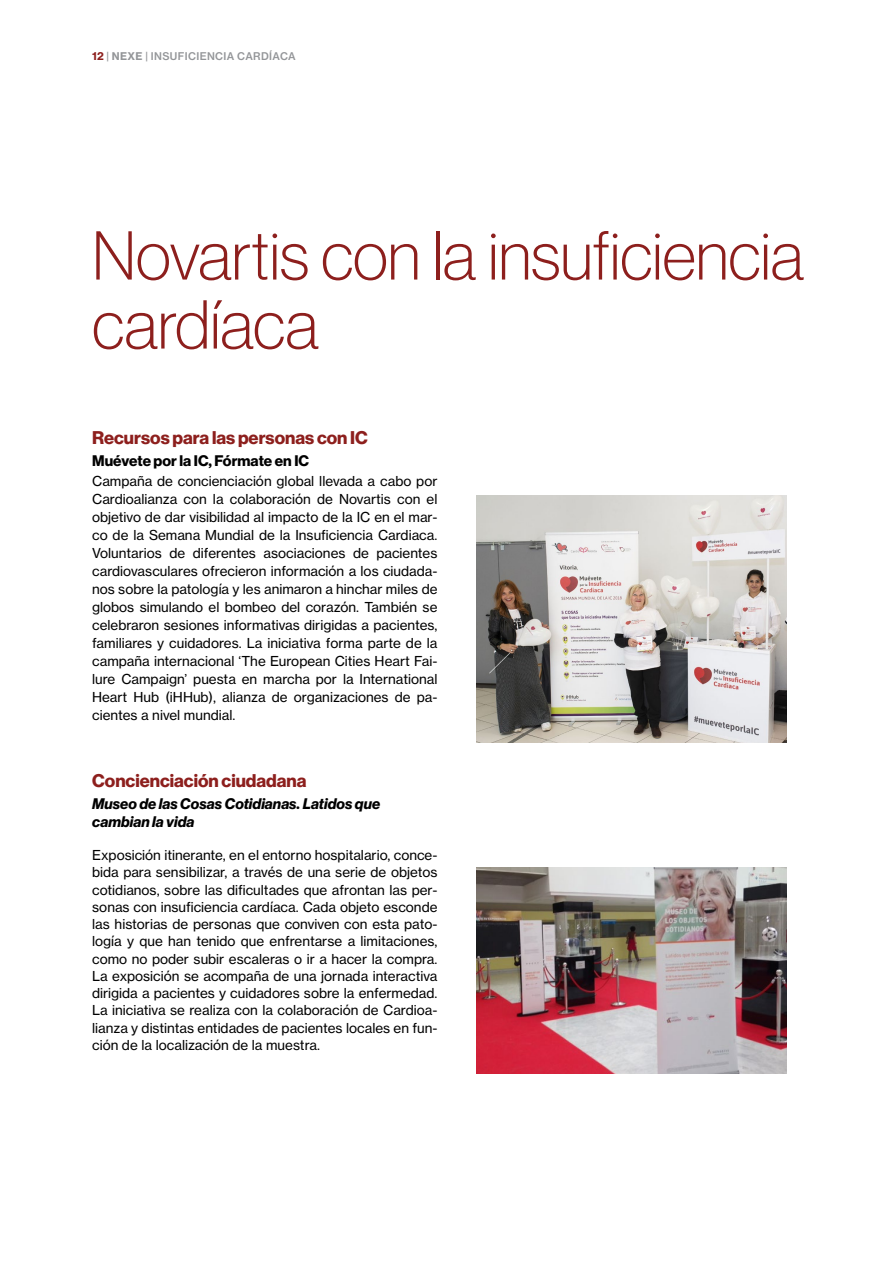
<style>
.page{position:relative;width:893px;height:1263px;background:#fff}
.page>*{position:absolute;margin:0;border:0;box-sizing:border-box;transform-origin:0 0}
.t1{font:100 67.5px/69px "Volta Modern Display 35";color:#8d1f1d}
.t2{font:700 18px "Volta Modern Display 75";color:#8d1f1d}
.t3{font:italic 700 15px/18px "Volta Modern Display 76";letter-spacing:.005em;color:#000}
.t4{font:700 15px "Volta Modern Display 75";letter-spacing:-.005em;color:#000}
.t5{font:13.5px/18px "Volta Modern Text 55 Roman";color:#000;text-align:justify}
.t6{font:500 10.5px "Volta Modern Text 65";letter-spacing:.035em;color:#939598}
.s1{font-family:"Volta Modern Text 75";font-weight:700;color:#8d1f1d}
.s2{font-family:"Volta Modern Text 75";font-weight:700}
</style>
<div class="page">
<img style="left:476px;top:496px;width:311px;height:246px">
<img style="left:476px;top:868px;width:311px;height:206px">
<p class="t6" style="left:92px;top:50px;width:205px"><span class="s1">12</span> | <span class="s2">NEXE</span> | INSUFICIENCIA CARDÍACA</p>
<h1 class="t1" style="left:92px;top:221px;width:713px">Novartis con la insuficiencia cardíaca</h1>
<h2 class="t2" style="left:92px;top:427px;width:277px">Recursos para las personas con IC</h2>
<p class="t4" style="left:92px;top:452px;width:218px">Muévete por la IC, Fórmate en IC</p>
<p class="t5" style="left:92px;top:472px;width:347px">Campaña de concienciación global llevada a cabo por Cardioalianza con la colaboración de Novartis con el objetivo de dar visibilidad al impacto de la IC en el mar&shy;co de la Semana Mundial de la Insuficiencia Cardiaca.<br>Voluntarios de diferentes asociaciones de pacientes cardiovasculares ofrecieron información a los ciudada&shy;nos sobre la patología y les animaron a hinchar miles de globos simulando el bombeo del corazón. También se celebraron sesiones informativas dirigidas a pacientes, familiares y cuidadores. La iniciativa forma parte de la campaña internacional ‘The European Cities Heart Fai&shy;lure Campaign’ puesta en marcha por la International Heart Hub (iHHub), alianza de organizaciones de pa&shy;cientes a nivel mundial.</p>
<h2 class="t2" style="left:92px;top:770px;width:216px">Concienciación ciudadana</h2>
<p class="t3" style="left:92px;top:794px;width:290px">Museo de las Cosas Cotidianas. Latidos que cambian la vida</p>
<p class="t5" style="left:92px;top:846px;width:347px;line-height:17.2px">Exposición itinerante, en el entorno hospitalario, conce&shy;bida para sensibilizar, a través de una serie de objetos cotidianos, sobre las dificultades que afrontan las per&shy;sonas con insuficiencia cardíaca. Cada objeto esconde las historias de personas que conviven con esta pato&shy;logía y que han tenido que enfrentarse a limitaciones, como no poder subir escaleras o ir a hacer la compra.<br>La exposición se acompaña de una jornada interactiva dirigida a pacientes y cuidadores sobre la enfermedad.<br>La iniciativa se realiza con la colaboración de Cardioa&shy;lianza y distintas entidades de pacientes locales en fun&shy;ción de la localización de la muestra.</p>
</div>
